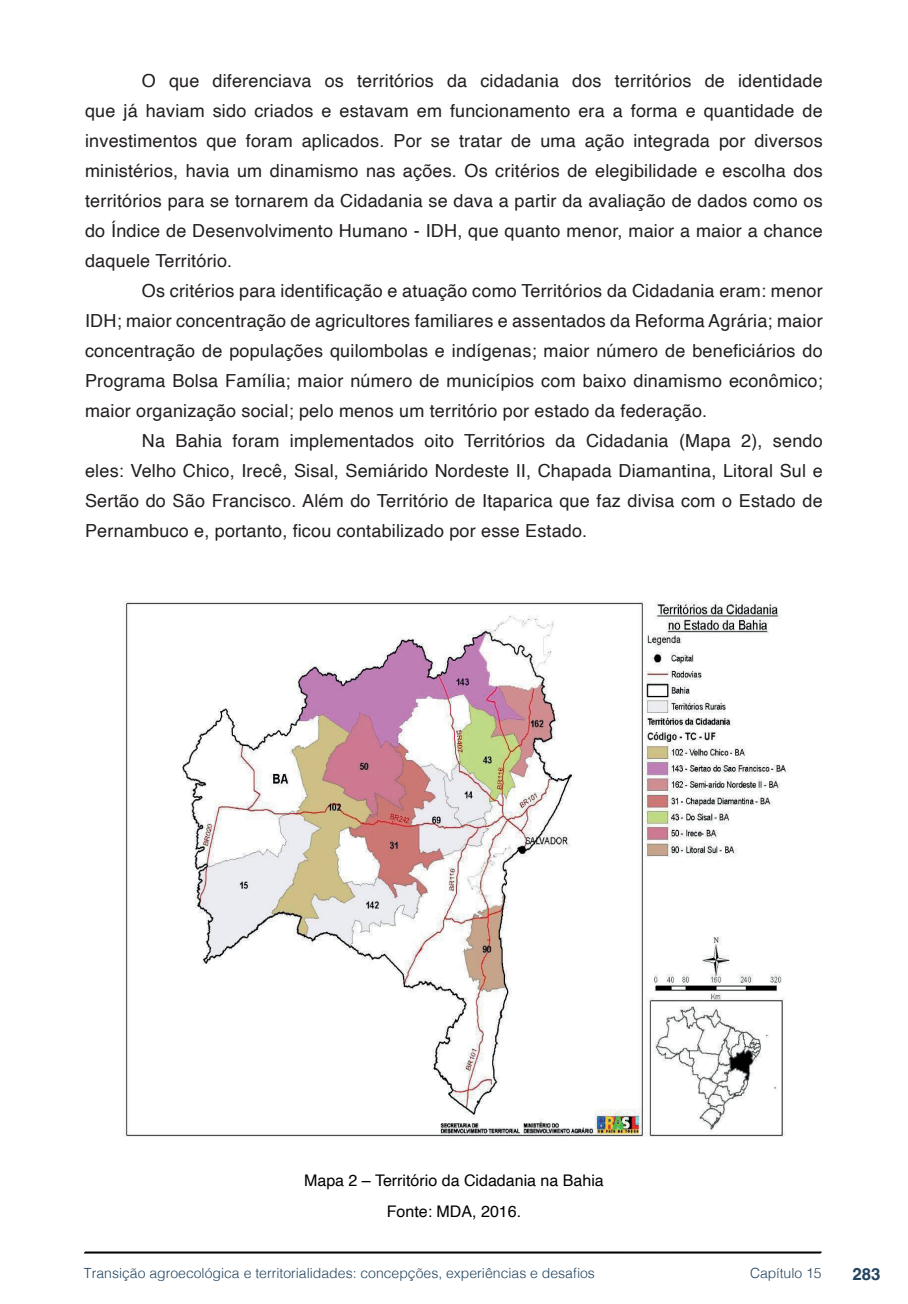
<style>
.page{position:relative;width:908px;height:1304px;background:#fff}
.page>*{position:absolute;margin:0;border:0;box-sizing:border-box;transform-origin:0 0}
.t1{font:18px/30px "Helvetica";letter-spacing:.01em;color:#231f20;text-align:justify}
.t2{font:700 16.8px "Helvetica";color:#23445f}
.t3{font:16px/30.6px "Helvetica";color:#000;text-align:center}
.t4{font:300 14px "Helvetica";color:#23445f}
</style>
<div class="page">
<svg style="left:84px;top:1251px;width:737px;height:3px;background:#515151"></svg>
<img style="left:123px;top:601px;width:666px;height:536px">
<p class="t1" style="left:85px;top:66px;width:738px;text-indent:57px">O que diferenciava os territórios da cidadania dos territórios de identidade que já haviam sido criados e estavam em funcionamento era a forma e quantidade de investimentos que foram aplicados. Por se tratar de uma ação integrada por diversos ministérios, havia um dinamismo nas ações. Os critérios de elegibilidade e escolha dos territórios para se tornarem da Cidadania se dava a partir da avaliação de dados como os do Índice de Desenvolvimento Humano - IDH, que quanto menor, maior a maior a chance daquele Território.</p>
<p class="t1" style="left:85px;top:276px;width:738px;text-indent:57px">Os critérios para identificação e atuação como Territórios da Cidadania eram: menor IDH; maior concentração de agricultores familiares e assentados da Reforma Agrária; maior concentração de populações quilombolas e indígenas; maior número de beneficiários do Programa Bolsa Família; maior número de municípios com baixo dinamismo econômico; maior organização social; pelo menos um território por estado da federação.</p>
<p class="t1" style="left:85px;top:427px;width:738px;text-indent:57px">Na Bahia foram implementados oito Territórios da Cidadania (Mapa 2), sendo eles: Velho Chico, Irecê, Sisal, Semiárido Nordeste II, Chapada Diamantina, Litoral Sul e Sertão do São Francisco. Além do Território de Itaparica que faz divisa com o Estado de Pernambuco e, portanto, ficou contabilizado por esse Estado.</p>
<p class="t3" style="left:304px;top:1166px;width:301px">Mapa 2 – Território da Cidadania na Bahia<br>Fonte: MDA, 2016.</p>
<p class="t4" style="left:84px;top:1261px;width:512px">Transição agroecológica e territorialidades: concepções, experiências e desafios</p>
<p class="t4" style="left:749px;top:1261px;width:73px">Capítulo 15</p>
<p class="t2" style="left:851px;top:1264px;width:30px">283</p>
</div>
